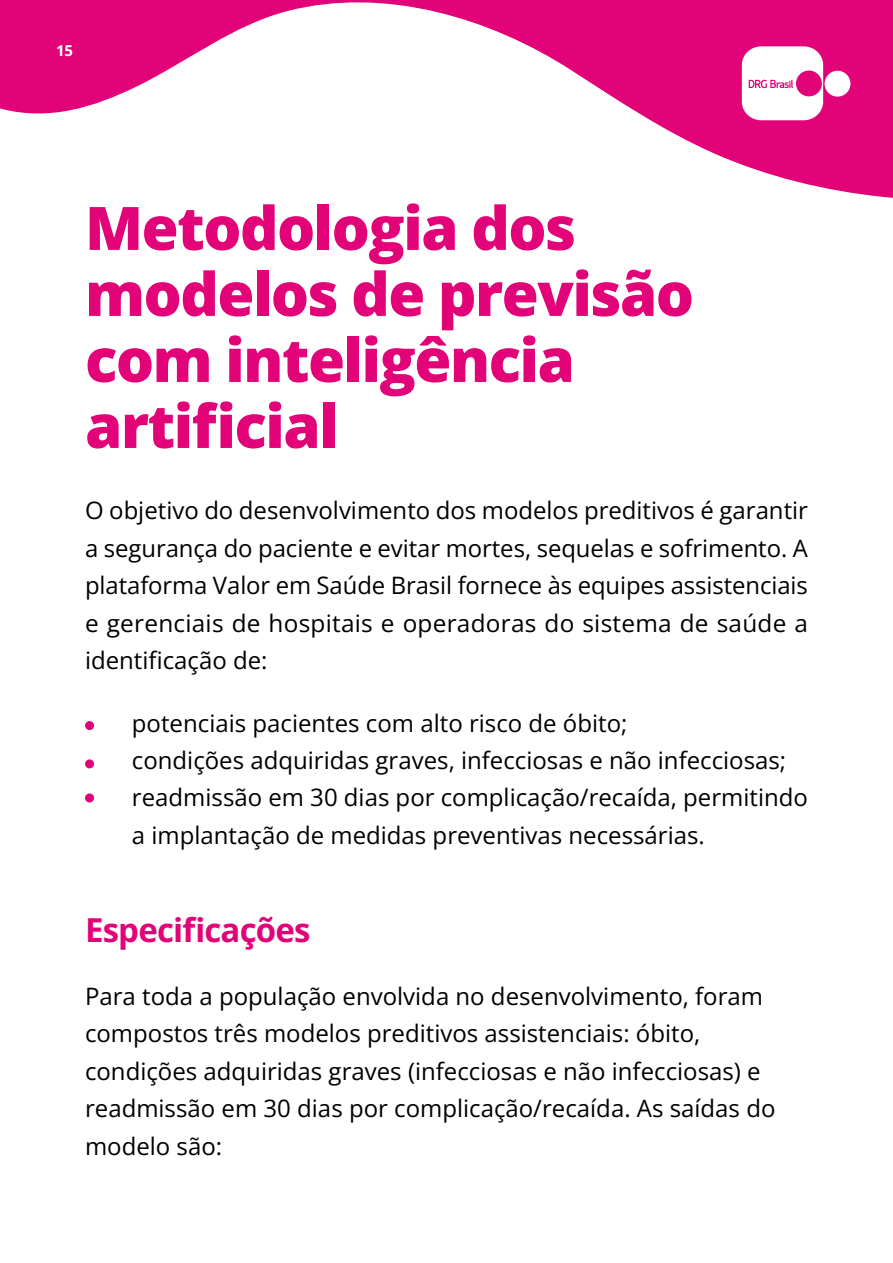
<style>
.page{position:relative;width:893px;height:1263px;background:#fff}
.page>*{position:absolute;margin:0;border:0;box-sizing:border-box;transform-origin:0 0}
.t1{font:800 60px/66px "Open Sans";letter-spacing:-.025em;color:#e20378}
.t2{font:700 33px "Open Sans";letter-spacing:-.025em;color:#e20378}
.t3{font:24px/37.5px "Open Sans";color:#000}
.t4{font:700 15px "Open Sans";color:#fff}
</style>
<div class="page">
<svg style="left:0;top:0;width:893px;height:198px"></svg>
<div style="left:825px;top:71px;width:25px;height:26px;background:#fff;border-radius:50%"></div>
<svg style="left:742px;top:46px;width:81px;height:74px"></svg>
<div style="left:85px;top:721px;width:9px;height:9px;background:#e20378;border-radius:50%"></div>
<div style="left:85px;top:793px;width:9px;height:9px;background:#e20378;border-radius:50%"></div>
<div style="left:85px;top:759px;width:9px;height:9px;background:#e20378;border-radius:50%"></div>
<p class="t4" style="left:56px;top:40px;width:19px">15</p>
<h1 class="t1" style="left:85px;top:194px;width:610px">Metodologia dos modelos de previsão com inteligência artificial</h1>
<p class="t3" style="left:85px;top:491px;width:724px;text-align:justify">O objetivo do desenvolvimento dos modelos preditivos é garantir a segurança do paciente e evitar mortes, sequelas e sofrimento. A plataforma Valor em Saúde Brasil fornece às equipes assistenciais e gerenciais de hospitais e operadoras do sistema de saúde a identificação de:</p>
<p class="t3" style="left:132px;top:703px;width:677px">potenciais pacientes com alto risco de óbito;<br>condições adquiridas graves, infecciosas e não infecciosas; readmissão em 30 dias por complicação/recaída, permitindo a implantação de medidas preventivas necessárias.</p>
<h2 class="t2" style="left:85px;top:907px;width:227px">Especificações</h2>
<p class="t3" style="left:85px;top:977px;width:692px">Para toda a população envolvida no desenvolvimento, foram compostos três modelos preditivos assistenciais: óbito, condições adquiridas graves (infecciosas e não infecciosas) e readmissão em 30 dias por complicação/recaída. As saídas do modelo são:</p>
</div>
